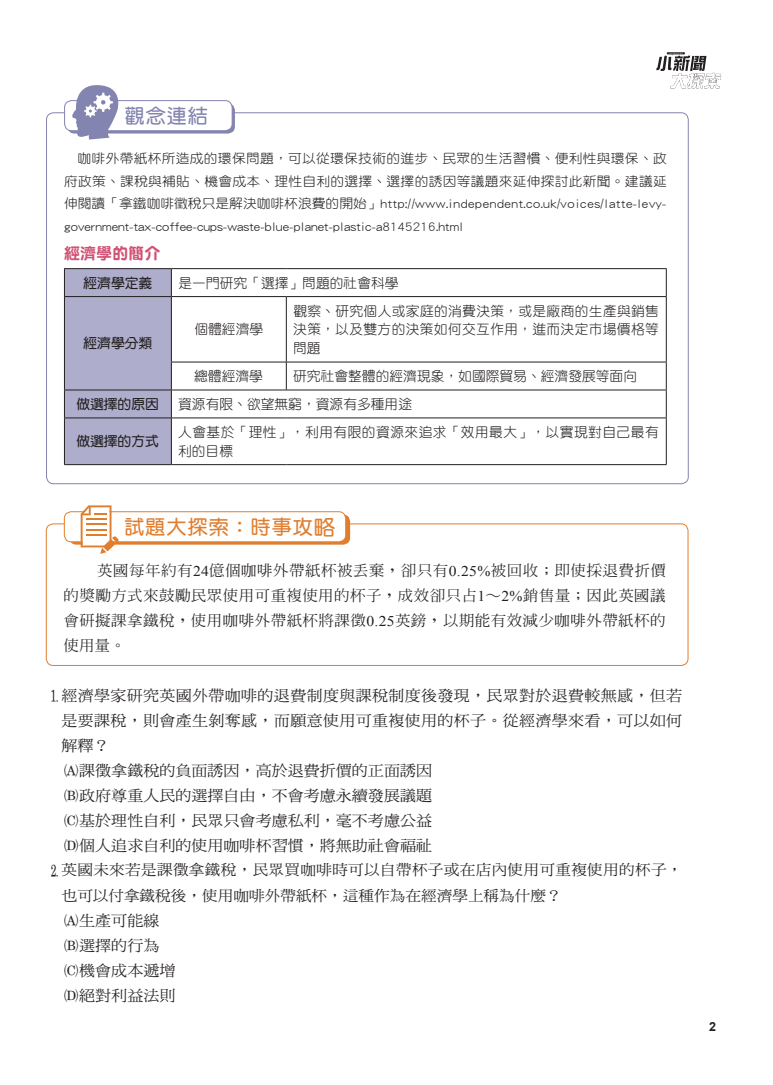
<style>
.page{position:relative;width:773px;height:1085px;background:#fff}
.page>*{position:absolute;margin:0;border:0;box-sizing:border-box;transform-origin:0 0}
.t1{font:20px "DF Yuan Std W7";letter-spacing:.05em;color:#e07e2e}
.t2{font:20px "DF Yuan Std W7";color:#8484b1}
.t3{font:16px "DF Yuan Std W9";color:#d05375}
.t4{font:15.25px/25px "DF Ming Std W5";color:#231f20;scale:1.05 1}
.t5{font:500 14.88px/25px "AR Ming B5";letter-spacing:.02em;color:#231f20;text-align:justify;scale:1.05 1}
.t6{font:14.88px/25.2px "DF Ming Std W5";letter-spacing:.02em;color:#231f20;scale:1.05 1}
.t7{font:13.75px/18.8px "DF Yuan Std W3";letter-spacing:.025em;color:#231f20;text-align:justify}
.t8{font:13.75px "DF Yuan Std W3";color:#231f20}
.t9{font:13.75px "DF Yuan Std W7";color:#231f20}
.t10{font:13px/22.5px "DF Yuan Std W3";color:#231f20;text-align:justify;scale:1.05 1}
.t11{font:700 12.5px "Arial";color:#231f20}
.s1{font-size:21.25px}
.s2{font-family:"Times New Roman";font-weight:400}
.s3{font-family:"HL01";font-size:14.88px}
.s4{font-family:"HL07";font-size:14.88px}
.s5{font-family:"HL01"}
</style>
<div class="page">
<div style="left:67px;top:103px;width:168px;height:30px;background:#8484b1;border-radius:7px"></div>
<div style="left:65px;top:101px;width:167px;height:30px;background:#fff;border-radius:7px"></div>
<div style="left:64px;top:100px;width:168px;height:31px;border:1px solid #8484b1;border-radius:7px"></div>
<svg style="left:70px;top:85px;width:53px;height:55px"></svg>
<hr style="left:171px;top:268px;width:115px;height:1px;background:#231f20">
<hr style="left:286px;top:268px;width:380px;height:1px;background:#231f20">
<svg style="left:666px;top:269px;width:1px;height:27px"></svg>
<hr style="left:171px;top:296px;width:115px;height:1px;background:#231f20">
<hr style="left:286px;top:296px;width:380px;height:1px;background:#231f20">
<hr style="left:286px;top:297px;width:1px;height:64px;background:#231f20">
<hr style="left:666px;top:297px;width:1px;height:64px;background:#231f20">
<hr style="left:171px;top:361px;width:115px;height:1px;background:#231f20">
<hr style="left:286px;top:361px;width:380px;height:1px;background:#231f20">
<svg style="left:286px;top:362px;width:1px;height:27px"></svg>
<hr style="left:171px;top:389px;width:115px;height:1px;background:#231f20">
<div style="left:64px;top:268px;width:108px;height:196px;background:#aeadcc"></div>
<hr style="left:286px;top:389px;width:380px;height:1px;background:#231f20">
<svg style="left:666px;top:362px;width:1px;height:55px"></svg>
<hr style="left:64px;top:417px;width:107px;height:1px;background:#231f20">
<hr style="left:64px;top:418px;width:1px;height:46px;background:#231f20">
<hr style="left:171px;top:417px;width:115px;height:1px;background:#231f20">
<hr style="left:171px;top:418px;width:1px;height:46px;background:#231f20">
<hr style="left:286px;top:417px;width:380px;height:1px;background:#231f20">
<hr style="left:666px;top:418px;width:1px;height:46px;background:#231f20">
<hr style="left:64px;top:464px;width:107px;height:1px;background:#231f20">
<hr style="left:171px;top:464px;width:115px;height:1px;background:#231f20">
<hr style="left:286px;top:464px;width:380px;height:1px;background:#231f20">
<div style="left:46px;top:523px;width:642px;height:142px;border:1px solid #e07e2e;border-radius:7px"></div>
<div style="left:69px;top:514px;width:281px;height:30px;background:#e07e2e;border-radius:7px"></div>
<div style="left:64px;top:511px;width:281px;height:30px;background:#fff;border-radius:7px"></div>
<div style="left:64px;top:511px;width:282px;height:31px;border:1px solid #e07e2e;border-radius:7px"></div>
<svg style="left:81px;top:505px;width:38px;height:49px"></svg>
<svg style="left:656px;top:52px;width:65px;height:36px"></svg>
<h1 class="t2" style="left:125px;top:105px;width:84px">觀念連結</h1>
<p class="t10" style="left:64px;top:147px;width:575px;text-indent:13px">咖啡外帶紙杯所造成的環保問題，可以從環保技術的進步、民眾的生活習慣、便利性與環保、政府政策、課稅與補貼、機會成本、理性自利的選擇、選擇的誘因等議題來延伸探討此新聞。建議延伸閱讀「拿鐵咖啡徵稅只是解決咖啡杯浪費的開始」http://www.independent.co.uk/voices/latte-levy&shy;government-tax-coffee-cups-waste-blue-planet-plastic-a8145216.html</p>
<p class="t3" style="left:64px;top:244px;width:98px">經濟學的簡介</p>
<p class="t9" style="left:83px;top:275px;width:70px">經濟學定義</p>
<p class="t8" style="left:178px;top:275px;width:221px">是一門研究「選擇」問題的社會科學</p>
<p class="t9" style="left:83px;top:336px;width:70px">經濟學分類</p>
<p class="t7" style="left:194px;top:320px;width:70px">個體經濟學</p>
<p class="t7" style="left:293px;top:301px;width:367px">觀察、研究個人或家庭的消費決策，或是廠商的生產與銷售決策，以及雙方的決策如何交互作用，進而決定市場價格等問題</p>
<p class="t7" style="left:194px;top:366px;width:70px">總體經濟學</p>
<p class="t8" style="left:293px;top:368px;width:345px">研究社會整體的經濟現象，如國際貿易、經濟發展等面向</p>
<p class="t9" style="left:76px;top:396px;width:84px">做選擇的原因</p>
<p class="t8" style="left:178px;top:396px;width:235px">資源有限、欲望無窮，資源有多種用途</p>
<p class="t9" style="left:76px;top:434px;width:84px">做選擇的方式</p>
<p class="t7" style="left:178px;top:422px;width:482px">人會基於「理性」，利用有限的資源來追求「效用最大」，以實現對自己最有利的目標</p>
<h1 class="t1" style="left:125px;top:516px;width:212px">試題大探索：時事攻<span class="s1">略</span></h1>
<p class="t5" style="left:63px;top:558px;width:575px;text-indent:34px">英國每年約有<span class="s2">24</span>億個咖啡外帶紙杯被丟棄，卻只有<span class="s2">0.25%</span>被回收；即使採退費折價的獎勵方式來鼓勵民眾使用可重複使用的杯子，成效卻只占<span class="s2">1</span>∼<span class="s2">2%</span>銷售量；因此英國議會研擬課拿鐵稅，使用咖啡外帶紙杯將課徵<span class="s2">0.25</span>英鎊，以期能有效減少咖啡外帶紙杯的使用量。</p>
<p class="t4" style="left:61px;top:682px;width:592px;text-indent:-16px"><span class="s3">1</span>經濟學家研究英國外帶咖啡的退費制度與課稅制度後發現，民眾對於退費較無感，但若是要課稅，則會產生剝奪感，而願意使用可重複使用的杯子。從經濟學來看，可以如何解釋？<br><span class="s4">A</span>課徵拿鐵稅的負面誘因，高於退費折價的正面誘因<br><span class="s4">B</span>政府尊重人民的選擇自由，不會考慮永續發展議題<br><span class="s4">C</span>基於理性自利，民眾只會考慮私利，毫不考慮公益<br><span class="s4">D</span>個人追求自利的使用咖啡杯習慣，將無助社會福祉</p>
<p class="t6" style="left:62px;top:857px;width:592px;text-indent:-16px"><span class="s5">2</span>英國未來若是課徵拿鐵稅，民眾買咖啡時可以自帶杯子或在店內使用可重複使用的杯子，也可以付拿鐵稅後，使用咖啡外帶紙杯，這種作為在經濟學上稱為什麼？</p>
<p class="t4" style="left:64px;top:907px;width:108px"><span class="s4">A</span>生產可能線<br><span class="s4">B</span>選擇的行為<br><span class="s4">C</span>機會成本遞增<br><span class="s4">D</span>絕對利益法則</p>
<p class="t11" style="left:709px;top:1018px;width:8px">2</p>
</div>
